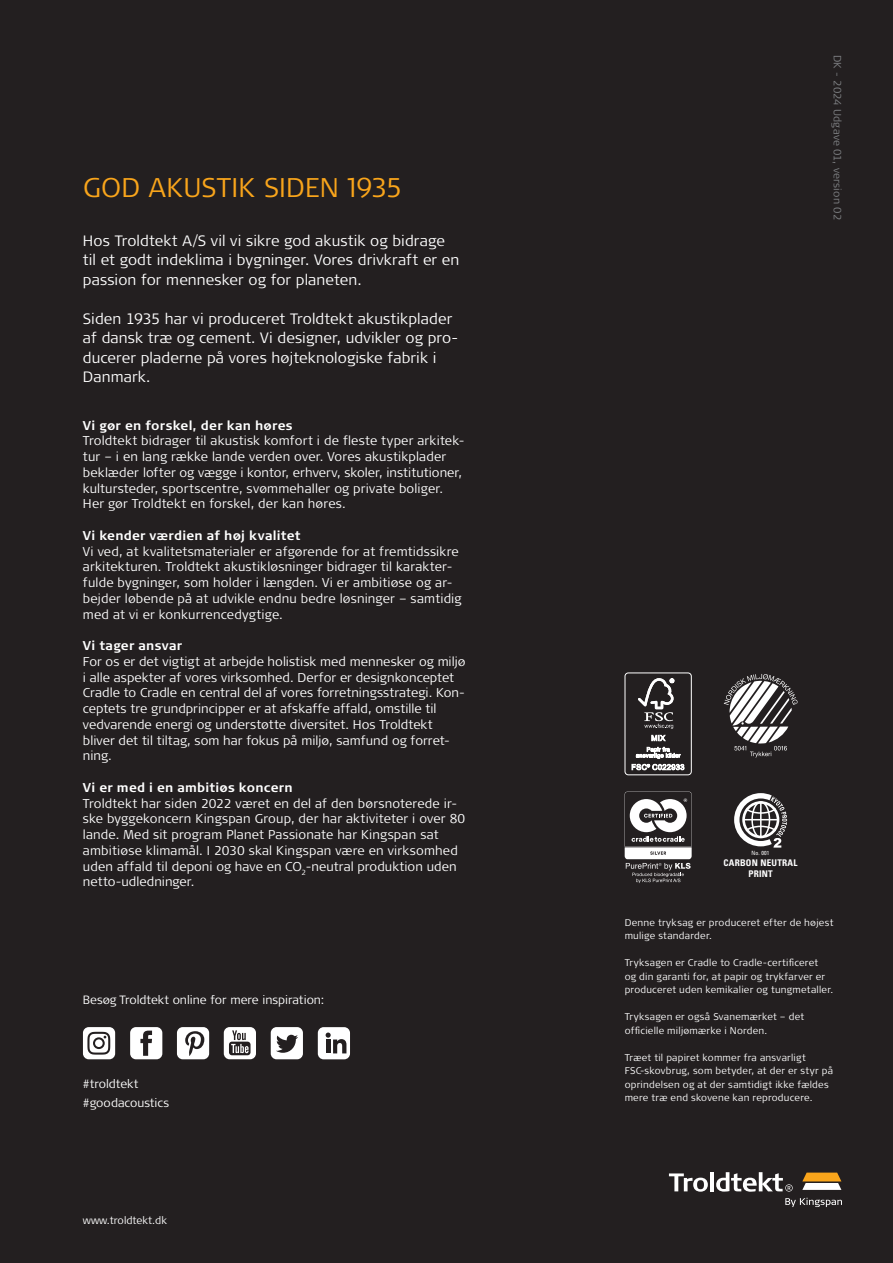
<style>
.page{position:relative;width:893px;height:1263px;background:#231f20}
.page>*{position:absolute;margin:0;border:0;box-sizing:border-box;transform-origin:0 0}
.t1{font:300 27px "Signa Pro";letter-spacing:.005em;color:#f9a51b}
.t2{font:300 15px/19.5px "Signa Pro";letter-spacing:.005em;color:#fff}
.t3{font:300 12.75px/15.8px "Signa Pro";letter-spacing:.01em;color:#fff}
.t4{font:700 12.75px "Signa Pro";letter-spacing:.02em;color:#fff}
.t5{font:300 12px/18.8px "Signa Pro";color:#fff}
.t6{font:300 10.5px "Signa Pro";letter-spacing:.02em;color:#808285}
.t7{font:300 10.5px "Signa Pro";color:#fff}
.t8{font:300 9.75px/13.5px "Signa Pro";letter-spacing:.025em;color:#fff}
.t9{font:700 condensed 9.15px/10.9px "Univers";letter-spacing:.025em;color:#fff;text-align:center}
.t10{font:condensed 5.85px "Univers";color:#fff}
</style>
<div class="page">
<svg style="left:802px;top:1172px;width:39px;height:18px"></svg>
<svg style="left:669px;top:1173px;width:39px;height:19px"></svg>
<hr style="left:710px;top:1172px;width:4px;height:19px;background:#fff">
<svg style="left:716px;top:1172px;width:77px;height:20px"></svg>
<svg style="left:785px;top:1198px;width:57px;height:9px"></svg>
<div style="left:224px;top:1027px;width:32px;height:32px;background:#fff;border-radius:6px"></div>
<svg style="left:229px;top:1030px;width:22px;height:25px"></svg>
<div style="left:318px;top:1027px;width:32px;height:32px;background:#fff;border-radius:6px"></div>
<svg style="left:326px;top:1032px;width:20px;height:21px"></svg>
<div style="left:177px;top:1027px;width:32px;height:32px;background:#fff;border-radius:6px"></div>
<svg style="left:185px;top:1031px;width:19px;height:25px"></svg>
<div style="left:83px;top:1027px;width:32px;height:32px;background:#fff;border-radius:6px"></div>
<svg style="left:87px;top:1032px;width:23px;height:22px"></svg>
<div style="left:271px;top:1027px;width:32px;height:32px;background:#fff;border-radius:6px"></div>
<svg style="left:276px;top:1035px;width:22px;height:18px"></svg>
<div style="left:130px;top:1027px;width:32px;height:32px;background:#fff;border-radius:6px"></div>
<svg style="left:140px;top:1030px;width:12px;height:26px"></svg>
<div style="left:625px;top:673px;width:67px;height:102px;border:1px solid #fff;border-radius:3px"></div>
<svg style="left:638px;top:678px;width:36px;height:63px"></svg>
<svg style="left:632px;top:747px;width:52px;height:23px"></svg>
<svg style="left:625px;top:792px;width:67px;height:91px"></svg>
<svg style="left:724px;top:674px;width:73px;height:83px"></svg>
<svg style="left:734px;top:793px;width:53px;height:55px"></svg>
<h1 class="t1" style="left:83px;top:169px;width:321px">GOD AKUSTIK SIDEN 1935</h1>
<p class="t2" style="left:83px;top:230px;width:378px">Hos Troldtekt A/S vil vi sikre god akustik og bidrage til et godt indeklima i bygninger. Vores drivkraft er en passion for mennesker og for planeten.</p>
<p class="t2" style="left:83px;top:308px;width:377px">Siden 1935 har vi produceret Troldtekt akustikplader af dansk træ og cement. Vi designer, udvikler og pro&shy;ducerer pladerne på vores højteknologiske fabrik i Danmark.</p>
<p class="t4" style="left:83px;top:416px;width:211px">Vi gør en forskel, der kan høres</p>
<p class="t3" style="left:83px;top:432px;width:383px">Troldtekt bidrager til akustisk komfort i de fleste typer arkitek&shy;tur – i en lang række lande verden over. Vores akustikplader beklæder lofter og vægge i kontor, erhverv, skoler, institutioner, kultursteder, sportscentre, svømmehaller og private boliger.<br>Her gør Troldtekt en forskel, der kan høres.</p>
<p class="t4" style="left:83px;top:527px;width:219px">Vi kender værdien af høj kvalitet</p>
<p class="t3" style="left:83px;top:543px;width:380px">Vi ved, at kvalitetsmaterialer er afgørende for at fremtidssikre arkitekturen. Troldtekt akustikløsninger bidrager til karakter-- fulde bygninger, som holder i længden. Vi er ambitiøse og ar&shy;bejder løbende på at udvikle endnu bedre løsninger – samtidig med at vi er konkurrencedygtige.</p>
<p class="t4" style="left:83px;top:637px;width:101px">Vi tager ansvar</p>
<p class="t3" style="left:83px;top:653px;width:384px">For os er det vigtigt at arbejde holistisk med mennesker og miljø i alle aspekter af vores virksomhed. Derfor er designkonceptet Cradle to Cradle en central del af vores forretningsstrategi. Kon&shy;ceptets tre grundprincipper er at afskaffe affald, omstille til vedvarende energi og understøtte diversitet. Hos Troldtekt bliver det til tiltag, som har fokus på miljø, samfund og forret&shy;ning.</p>
<p class="t4" style="left:83px;top:778px;width:211px">Vi er med i en ambitiøs koncern</p>
<p class="t3" style="left:83px;top:795px;width:384px">Troldtekt har siden 2022 været en del af den børsnoterede ir&shy;ske byggekoncern Kingspan Group, der har aktiviteter i over 80 lande. Med sit program Planet Passionate har Kingspan sat ambitiøse klimamål. I 2030 skal Kingspan være en virksomhed uden affald til deponi og have en CO<sub>2</sub>-neutral produktion uden netto-udledninger.</p>
<p class="t5" style="left:83px;top:990px;width:243px">Besøg Troldtekt online for mere inspiration:</p>
<p class="t5" style="left:83px;top:1074px;width:88px">#troldtekt #goodacoustics</p>
<p class="t7" style="left:83px;top:1213px;width:86px">www.troldtekt.dk</p>
<p class="t6" style="left:845px;top:55px;width:167px;rotate:90deg">DK - 2024 Udgave 01, version 02</p>
<p class="t10" style="left:751px;top:849px;width:20px">No. 001</p>
<p class="t9" style="left:724px;top:857px;width:75px">CARBON NEUTRAL<br>PRINT</p>
<p class="t8" style="left:625px;top:915px;width:210px">Denne tryksag er produceret efter de højest mulige standarder.</p>
<p class="t8" style="left:625px;top:955px;width:210px">Tryksagen er Cradle to Cradle-certificeret<br>og din garanti for, at papir og trykfarver er produceret uden kemikalier og tungmetaller.</p>
<p class="t8" style="left:625px;top:1009px;width:181px">Tryksagen er også Svanemærket – det officielle miljømærke i Norden.</p>
<p class="t8" style="left:625px;top:1050px;width:210px">Træet til papiret kommer fra ansvarligt FSC-skovbrug, som betyder, at der er styr på oprindelsen og at der samtidigt ikke fældes mere træ end skovene kan reproducere.</p>
</div>
